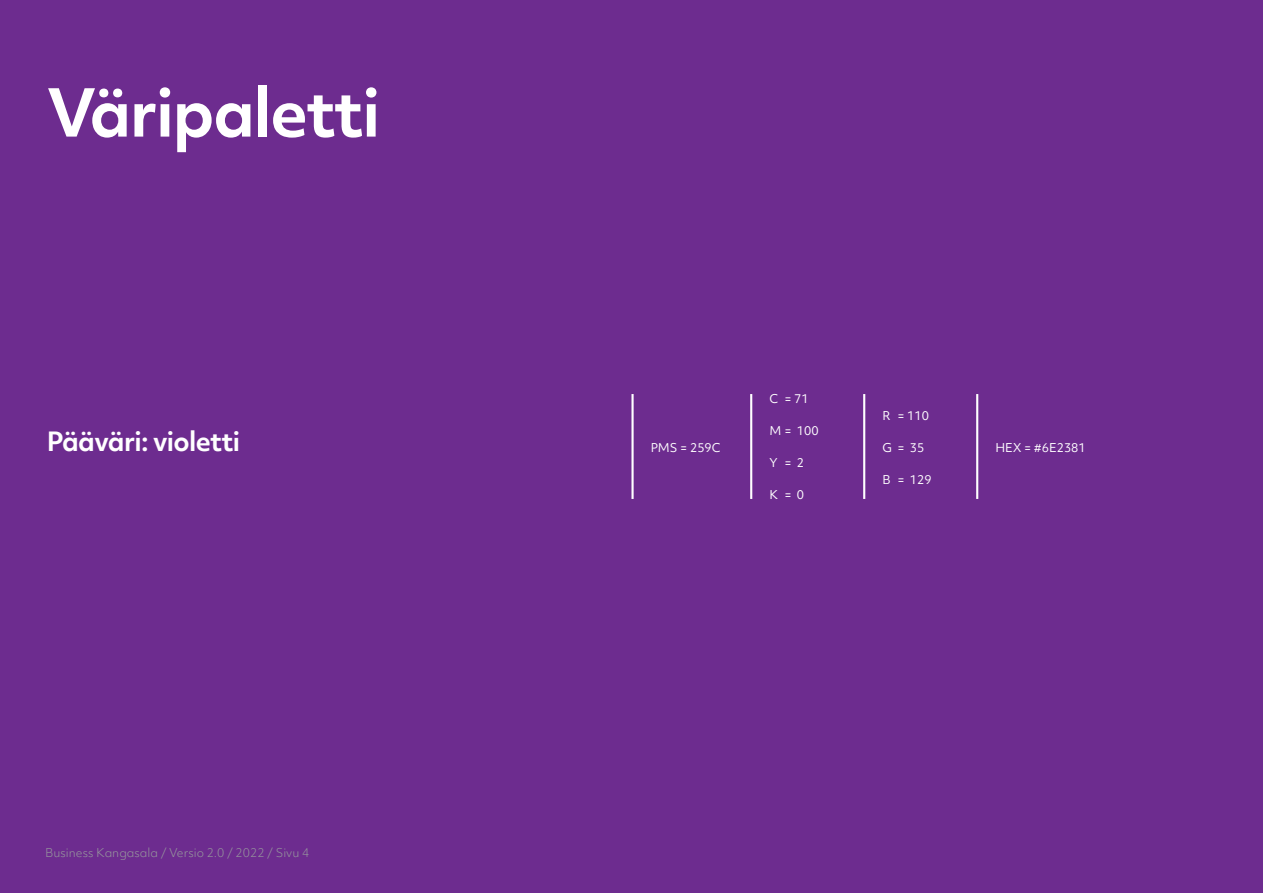
<style>
.page{position:relative;width:1263px;height:893px;background:#6d2c8f}
.page>*{position:absolute;margin:0;border:0;box-sizing:border-box;transform-origin:0 0}
.t1{font:700 63.6px "Objektiv Mk 2";letter-spacing:-.025em;color:#fff}
.t2{font:700 25.5px "Objektiv Mk 2";letter-spacing:-.025em;color:#fff}
.t3{font:11.7px "Objektiv Mk 2";color:#fff}
.t4{font:300 11.7px "Objektiv Mk 2";color:#97989d}
</style>
<div class="page">
<hr style="left:750px;top:394px;width:2px;height:105px;background:#fff">
<hr style="left:863px;top:394px;width:2px;height:105px;background:#fff">
<hr style="left:976px;top:394px;width:2px;height:105px;background:#fff">
<hr style="left:631px;top:394px;width:3px;height:105px;background:#fff">
<h1 class="t1" style="left:47px;top:68px;width:335px">Väripaletti</h1>
<h2 class="t2" style="left:47px;top:424px;width:195px">Pääväri: violetti</h2>
<p class="t4" style="left:45px;top:845px;width:266px">Business Kangasala / Versio 2.0 / 2022 / Sivu 4</p>
<p class="t3" style="left:769px;top:391px;width:41px">C = 71</p>
<p class="t3" style="left:769px;top:423px;width:51px">M = 100</p>
<p class="t3" style="left:769px;top:455px;width:36px">Y = 2</p>
<p class="t3" style="left:769px;top:486px;width:36px">K = 0</p>
<p class="t3" style="left:882px;top:408px;width:48px">R = 110</p>
<p class="t3" style="left:882px;top:440px;width:43px">G = 35</p>
<p class="t3" style="left:882px;top:471px;width:51px">B = 129</p>
<p class="t3" style="left:651px;top:440px;width:72px">PMS = 259C</p>
<p class="t3" style="left:995px;top:440px;width:92px">HEX = #6E2381</p>
</div>
